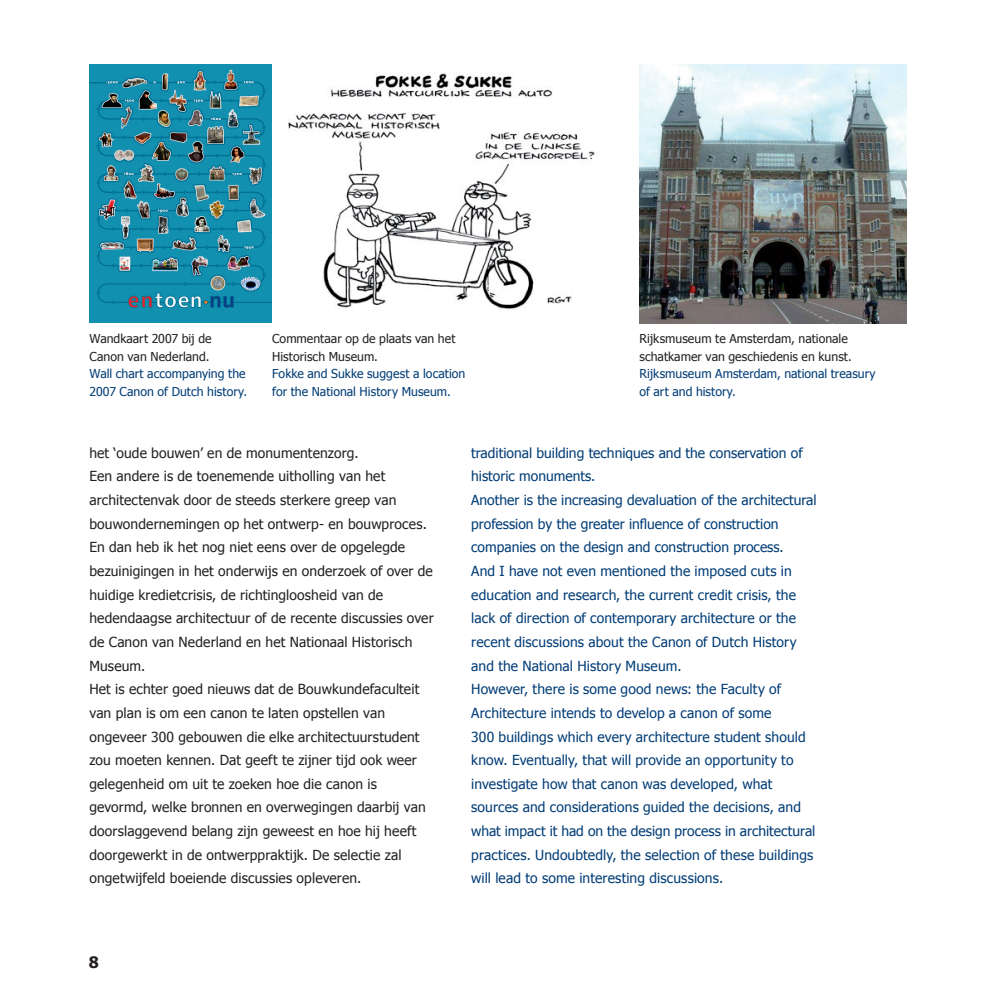
<style>
.page{position:relative;width:993px;height:993px;background:#fff}
.page>*{position:absolute;margin:0;border:0;box-sizing:border-box;transform-origin:0 0}
.t1{font:700 15.75px "Tahoma";color:#231f20}
.t2{font:13.83px/23.6px "Tahoma";letter-spacing:.005em;color:#003c76}
.t3{font:13.83px/23.6px "Tahoma";letter-spacing:.01em;color:#231f20}
.t4{font:12.25px/17.5px "Tahoma";letter-spacing:.005em;color:#003c76}
.t5{font:12.25px/17.5px "Tahoma";letter-spacing:.005em;color:#231f20}
</style>
<div class="page">
<img style="left:89px;top:64px;width:183px;height:258px">
<img style="left:288px;top:72px;width:307px;height:237px">
<img style="left:639px;top:64px;width:267px;height:260px">
<p class="t5" style="left:89px;top:329px;width:123px">Wandkaart 2007 bij de<br>Canon van Nederland.</p>
<p class="t4" style="left:89px;top:364px;width:159px">Wall chart accompanying the<br>2007 Canon of Dutch history.</p>
<p class="t5" style="left:272px;top:329px;width:185px">Commentaar op de plaats van het<br>Historisch Museum.</p>
<p class="t4" style="left:272px;top:364px;width:195px">Fokke and Sukke suggest a location for the National History Museum.</p>
<p class="t5" style="left:639px;top:329px;width:214px">Rijksmuseum te Amsterdam, nationale schatkamer van geschiedenis en kunst.</p>
<p class="t4" style="left:639px;top:364px;width:237px">Rijksmuseum Amsterdam, national treasury of art and history.</p>
<p class="t3" style="left:89px;top:440px;width:346px">het ‘oude bouwen’ en de monumentenzorg.<br>Een andere is de toenemende uitholling van het architectenvak door de steeds sterkere greep van bouwondernemingen op het ontwerp- en bouwproces.<br>En dan heb ik het nog niet eens over de opgelegde bezuinigingen in het onderwijs en onderzoek of over de huidige kredietcrisis, de richtingloosheid van de hedendaagse architectuur of de recente discussies over de Canon van Nederland en het Nationaal Historisch Museum.<br>Het is echter goed nieuws dat de Bouwkundefaculteit van plan is om een canon te laten opstellen van ongeveer 300 gebouwen die elke architectuurstudent zou moeten kennen. Dat geeft te zijner tijd ook weer gelegenheid om uit te zoeken hoe die canon is gevormd, welke bronnen en overwegingen daarbij van doorslaggevend belang zijn geweest en hoe hij heeft doorgewerkt in de ontwerppraktijk. De selectie zal ongetwijfeld boeiende discussies opleveren.</p>
<p class="t1" style="left:89px;top:950px;width:12px">8</p>
<p class="t2" style="left:471px;top:440px;width:347px">traditional building techniques and the conservation of historic monuments.<br>Another is the increasing devaluation of the architectural profession by the greater influence of construction companies on the design and construction process.<br>And I have not even mentioned the imposed cuts in education and research, the current credit crisis, the lack of direction of contemporary architecture or the recent discussions about the Canon of Dutch History and the National History Museum.<br>However, there is some good news: the Faculty of Architecture intends to develop a canon of some<br>300 buildings which every architecture student should know. Eventually, that will provide an opportunity to investigate how that canon was developed, what sources and considerations guided the decisions, and what impact it had on the design process in architectural practices. Undoubtedly, the selection of these buildings will lead to some interesting discussions.</p>
</div>
